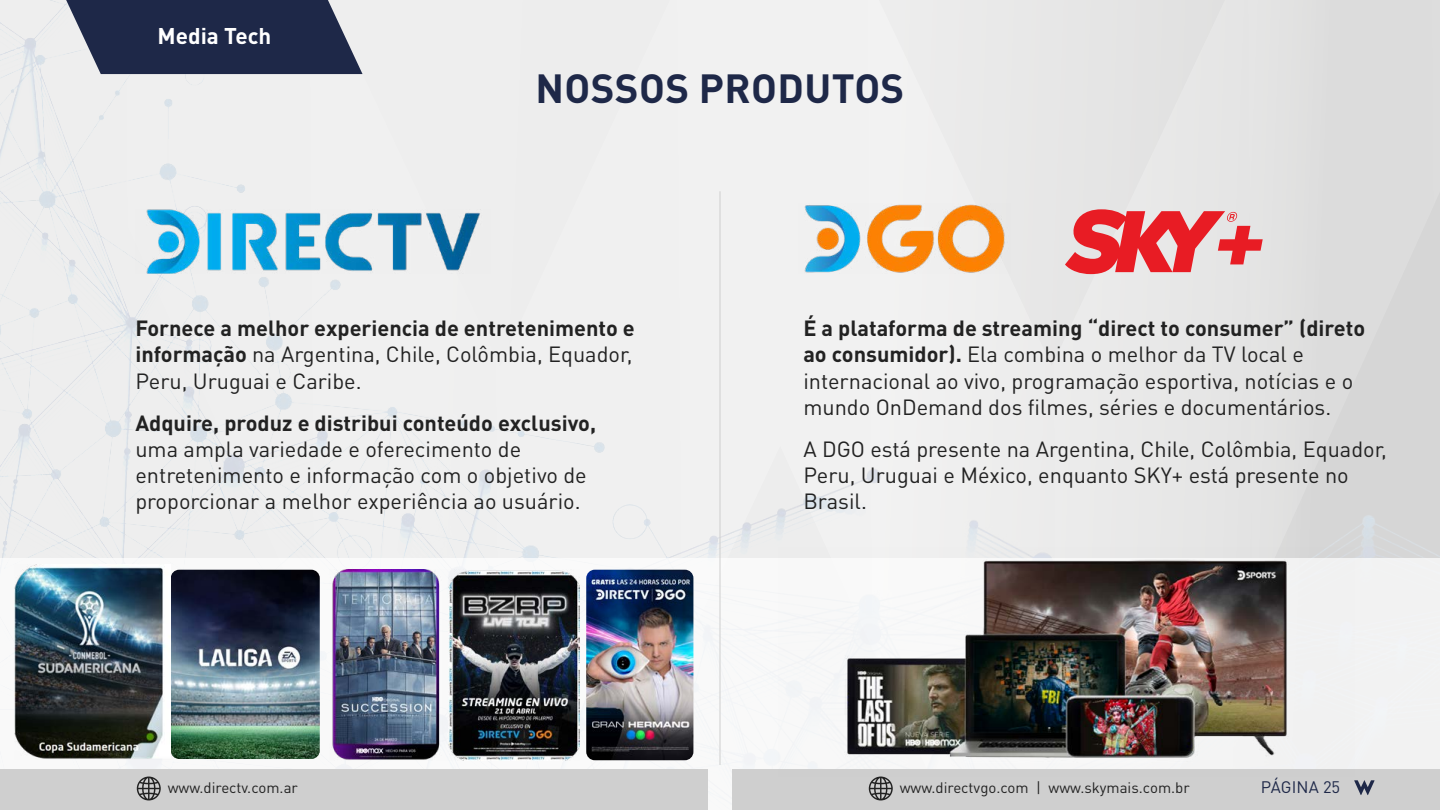
<style>
.page{position:relative;width:1440px;height:810px;background:#fff}
.page>*{position:absolute;margin:0;border:0;box-sizing:border-box;transform-origin:0 0}
.t1{font:700 40.28px "DIN Pro";letter-spacing:.01em;color:#1e2848}
.t2{font:700 22.5px "DIN Pro";color:#fff}
.t3{font:21.75px/26.1px "DIN Pro";color:#222}
.t4{font:700 21.75px "DIN Pro";color:#222}
.t5{font:16.5px "DIN Pro";letter-spacing:.005em;color:#1e2848}
.t6{font:15px "DIN Pro";color:#222}
.s1{font-weight:700}
</style>
<div class="page">
<img style="left:0;top:0;width:1440px;height:558px">
<svg style="left:16px;top:0;width:347px;height:74px"></svg>
<div style="left:732px;top:770px;width:708px;height:40px;background:#cfcfcf"></div>
<img style="left:135px;top:210px;width:356px;height:63px">
<img style="left:779px;top:548px;width:575px;height:229px">
<hr style="left:720px;top:191px;width:1px;height:574px;background:#cfcfcf">
<img style="left:798px;top:203px;width:212px;height:70px">
<div style="left:0;top:770px;width:708px;height:40px;background:#cfcfcf"></div>
<svg style="left:137px;top:777px;width:24px;height:24px"></svg>
<svg style="left:869px;top:777px;width:24px;height:24px"></svg>
<svg style="left:1354px;top:780px;width:21px;height:15px"></svg>
<img style="left:171px;top:570px;width:149px;height:189px">
<img style="left:15px;top:564px;width:149px;height:195px">
<img style="left:332px;top:570px;width:247px;height:190px">
<img style="left:586px;top:570px;width:107px;height:190px">
<svg style="left:1065px;top:209px;width:198px;height:65px"></svg>
<p class="t2" style="left:157px;top:20px;width:115px">Media Tech</p>
<h1 class="t1" style="left:536px;top:61px;width:370px">NOSSOS PRODUTOS</h1>
<p class="t3" style="left:135px;top:315px;width:501px;text-align:justify"><span class="s1">Fornece a melhor experiencia de entretenimento e informação</span> na Argentina, Chile, Colômbia, Equador, Peru, Uruguai e Caribe.</p>
<p class="t4" style="left:135px;top:408px;width:462px">Adquire, produz e distribui conteúdo exclusivo,</p>
<p class="t3" style="left:135px;top:435px;width:453px">uma ampla variedade e oferecimento de entretenimento e informação com o objetivo de proporcionar a melhor experiência ao usuário.</p>
<p class="t3" style="left:803px;top:315px;width:563px"><span class="s1">É a plataforma de streaming “direct to consumer” (direto ao consumidor).</span> Ela combina o melhor da TV local e internacional ao vivo, programação esportiva, notícias e o mundo OnDemand dos filmes, séries e documentários.</p>
<p class="t3" style="left:803px;top:435px;width:585px">A DGO está presente na Argentina, Chile, Colômbia, Equador,<br>Peru, Uruguai e México, enquanto SKY+ está presente no<br>Brasil.</p>
<p class="t6" style="left:168px;top:778px;width:132px">www.directv.com.ar</p>
<p class="t6" style="left:900px;top:778px;width:291px">www.directvgo.com | www.skymais.com.br</p>
<p class="t5" style="left:1261px;top:776px;width:81px">PÁGINA 25</p>
</div>
